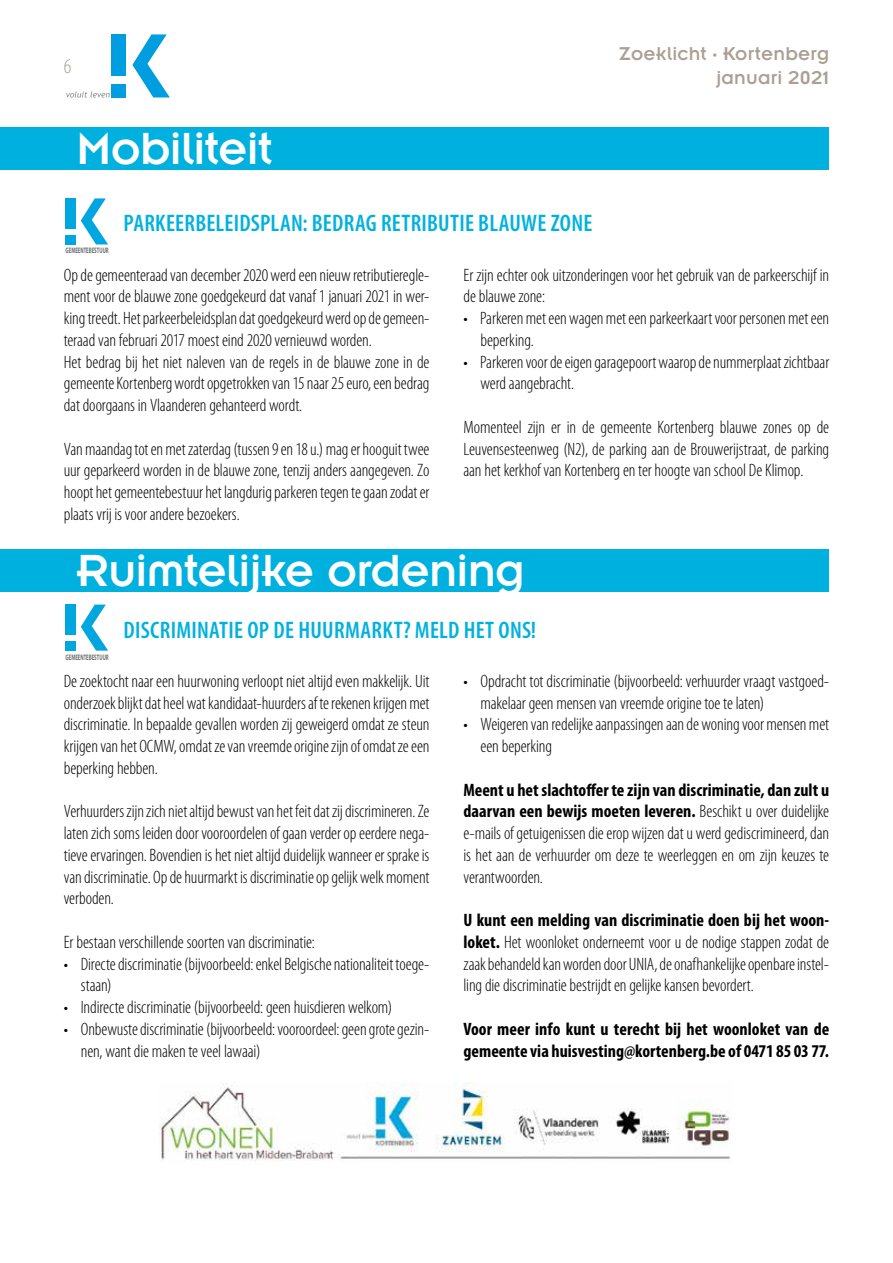
<style>
.page{position:relative;width:893px;height:1263px;background:#fff}
.page>*{position:absolute;margin:0;border:0;box-sizing:border-box;transform-origin:0 0}
.t1{font:49.5px "Insignia LT Std";letter-spacing:-.015em;color:#fff}
.t2{font:600 condensed 24px "Myriad Pro";letter-spacing:.01em;color:#00b1df}
.t3{font:300 condensed 21px "Myriad Pro";color:#aaa092}
.t4{font:20.4px/24.6px "Insignia LT Std";letter-spacing:.01em;color:#aaa092;text-align:right}
.t5{font:300 condensed 18px/21.8px "Myriad Pro";letter-spacing:-.005em;color:#000}
.t6{font:700 condensed 18px/21.8px "Myriad Pro";color:#000}
.t7{font:700 7.95px "Myriad Pro";color:#6f7070;scale:.6 1}
.s1{font-weight:700}
</style>
<div class="page">
<svg style="left:132px;top:34px;width:38px;height:63px"></svg>
<div style="left:112px;top:84px;width:14px;height:13px;background:#009ee0"></div>
<div style="left:112px;top:34px;width:14px;height:42px;background:#009ee0"></div>
<svg style="left:66px;top:91px;width:44px;height:7px"></svg>
<div style="left:0;top:128px;width:829px;height:42px;background:#00b1df"></div>
<svg style="left:81px;top:198px;width:27px;height:46px"></svg>
<div style="left:66px;top:235px;width:10px;height:9px;background:#00a6e0"></div>
<div style="left:66px;top:198px;width:10px;height:31px;background:#00a6e0"></div>
<div style="left:0;top:549px;width:829px;height:43px;background:#00b1df"></div>
<svg style="left:81px;top:605px;width:27px;height:46px"></svg>
<div style="left:66px;top:641px;width:10px;height:10px;background:#00a6e0"></div>
<div style="left:66px;top:605px;width:10px;height:30px;background:#00a6e0"></div>
<img style="left:159px;top:1083px;width:571px;height:78px">
<p class="t3" style="left:64px;top:54px;width:9px">6</p>
<h1 class="t1" style="left:77px;top:124px;width:197px">Mobiliteit</h1>
<p class="t4" style="left:619px;top:41px;width:212px">Zoeklicht · Kortenberg januari 2021</p>
<h2 class="t2" style="left:124px;top:210px;width:470px">PARKEERBELEIDSPLAN: BEDRAG RETRIBUTIE BLAUWE ZONE</h2>
<p class="t5" style="left:64px;top:264px;width:367px">Op de gemeenteraad van december 2020 werd een nieuw retributieregle&shy;ment voor de blauwe zone goedgekeurd dat vanaf 1 januari 2021 in wer&shy;king treedt. Het parkeerbeleidsplan dat goedgekeurd werd op de gemeen&shy;teraad van februari 2017 moest eind 2020 vernieuwd worden.<br>Het bedrag bij het niet naleven van de regels in de blauwe zone in de gemeente Kortenberg wordt opgetrokken van 15 naar 25 euro, een bedrag dat doorgaans in Vlaanderen gehanteerd wordt.</p>
<p class="t5" style="left:64px;top:438px;width:367px;text-align:justify">Van maandag tot en met zaterdag (tussen 9 en 18 u.) mag er hooguit twee uur geparkeerd worden in de blauwe zone, tenzij anders aangegeven. Zo hoopt het gemeentebestuur het langdurig parkeren tegen te gaan zodat er plaats vrij is voor andere bezoekers.</p>
<p class="t7" style="left:66px;top:245px;width:73px">GEMEENTEBESTUUR</p>
<p class="t5" style="left:463px;top:264px;width:367px">Er zijn echter ook uitzonderingen voor het gebruik van de parkeerschijf in de blauwe zone:</p>
<p class="t5" style="left:480px;top:308px;width:350px;text-indent:-17px">• Parkeren met een wagen met een parkeerkaart voor personen met een beperking.</p>
<p class="t5" style="left:480px;top:351px;width:350px;text-indent:-17px">• Parkeren voor de eigen garagepoort waarop de nummerplaat zichtbaar werd aangebracht.</p>
<p class="t5" style="left:463px;top:416px;width:367px;text-align:justify">Momenteel zijn er in de gemeente Kortenberg blauwe zones op de Leuvensesteenweg (N2), de parking aan de Brouwerijstraat, de parking aan het kerkhof van Kortenberg en ter hoogte van school De Klimop.</p>
<h1 class="t1" style="left:77px;top:545px;width:450px">Ruimtelijke ordening</h1>
<h2 class="t2" style="left:124px;top:616px;width:414px">DISCRIMINATIE OP DE HUURMARKT? MELD HET ONS!</h2>
<p class="t5" style="left:64px;top:670px;width:367px;text-align:justify">De zoektocht naar een huurwoning verloopt niet altijd even makkelijk. Uit onderzoek blijkt dat heel wat kandidaat-huurders af te rekenen krijgen met discriminatie. In bepaalde gevallen worden zij geweigerd omdat ze steun krijgen van het OCMW, omdat ze van vreemde origine zijn of omdat ze een beperking hebben.</p>
<p class="t5" style="left:64px;top:801px;width:367px;text-align:justify">Verhuurders zijn zich niet altijd bewust van het feit dat zij discrimineren. Ze laten zich soms leiden door vooroordelen of gaan verder op eerdere nega&shy;tieve ervaringen. Bovendien is het niet altijd duidelijk wanneer er sprake is van discriminatie. Op de huurmarkt is discriminatie op gelijk welk moment verboden.</p>
<p class="t5" style="left:64px;top:931px;width:253px">Er bestaan verschillende soorten van discriminatie:</p>
<p class="t5" style="left:81px;top:953px;width:350px;text-indent:-17px">• Directe discriminatie (bijvoorbeeld: enkel Belgische nationaliteit toege&shy;staan)</p>
<p class="t5" style="left:64px;top:997px;width:330px">• Indirecte discriminatie (bijvoorbeeld: geen huisdieren welkom)</p>
<p class="t5" style="left:81px;top:1018px;width:350px;text-indent:-17px">• Onbewuste discriminatie (bijvoorbeeld: vooroordeel: geen grote gezin&shy;nen, want die maken te veel lawaai)</p>
<p class="t7" style="left:66px;top:652px;width:73px">GEMEENTEBESTUUR</p>
<p class="t5" style="left:480px;top:670px;width:350px;text-indent:-17px">• Opdracht tot discriminatie (bijvoorbeeld: verhuurder vraagt vastgoed&shy;makelaar geen mensen van vreemde origine toe te laten)</p>
<p class="t5" style="left:480px;top:714px;width:350px;text-indent:-17px">• Weigeren van redelijke aanpassingen aan de woning voor mensen met een beperking</p>
<p class="t5" style="left:463px;top:779px;width:367px;text-align:justify"><span class="s1">Meent u het slachtoffer te zijn van discriminatie, dan zult u daarvan een bewijs moeten leveren.</span> Beschikt u over duidelijke e-mails of getuigenissen die erop wijzen dat u werd gediscrimineerd, dan is het aan de verhuurder om deze te weerleggen en om zijn keuzes te verantwoorden.</p>
<p class="t5" style="left:463px;top:910px;width:367px;text-align:justify"><span class="s1">U kunt een melding van discriminatie doen bij het woon&shy;loket.</span> Het woonloket onderneemt voor u de nodige stappen zodat de zaak behandeld kan worden door UNIA, de onafhankelijke openbare instel&shy;ling die discriminatie bestrijdt en gelijke kansen bevordert.</p>
<p class="t6" style="left:463px;top:1018px;width:367px">Voor meer info kunt u terecht bij het woonloket van de gemeente via huisvesting@kortenberg.be of 0471 85 03 77.</p>
</div>
